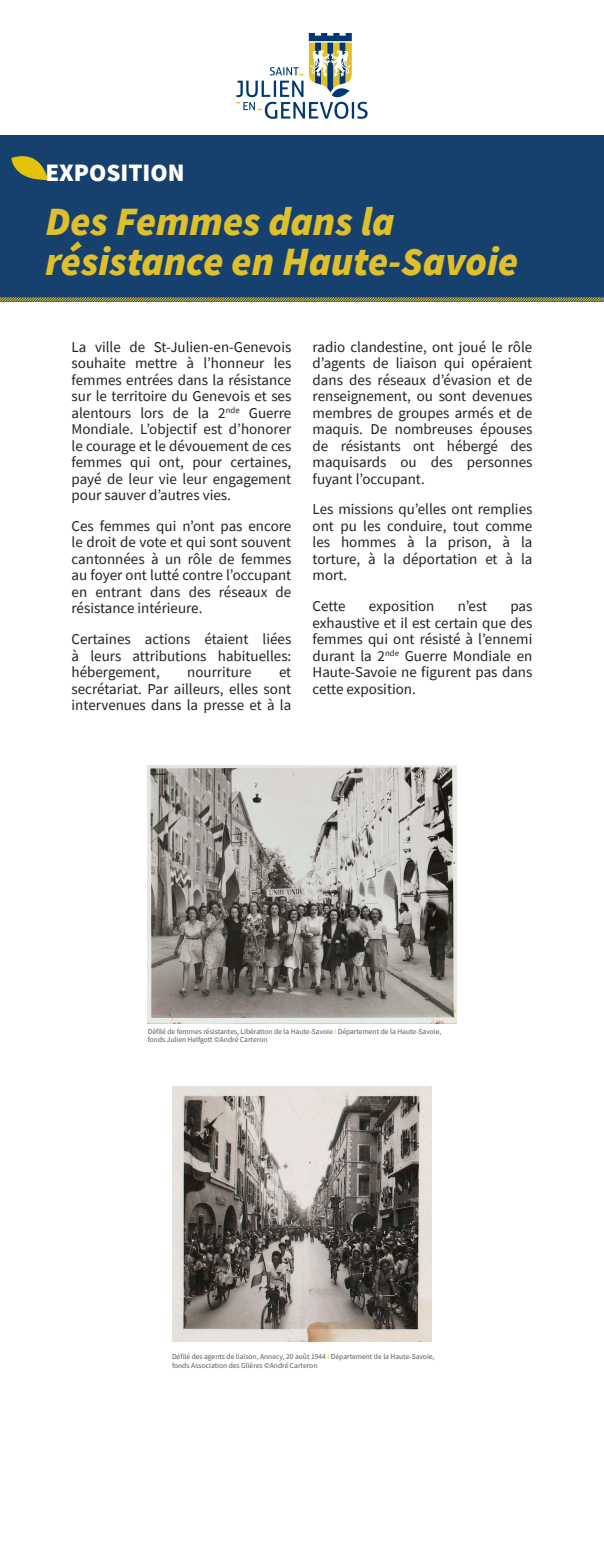
<style>
.page{position:relative;width:604px;height:1561px;background:#fff}
.page>*{position:absolute;margin:0;border:0;box-sizing:border-box;transform-origin:0 0}
.t1{font:italic 900 40px/40px "Source Sans Pro";color:#dfbf2b}
.t2{font:900 25px "Source Sans Pro";color:#fff}
.t3{font:15px/16.5px "Source Sans Pro";color:#231f20;text-align:justify}
.t4{font:7.5px/8.2px "Source Sans Pro";color:#57585a}
.s1{color:#dfbf2b}
</style>
<div class="page">
<div style="left:0;top:135px;width:604px;height:167px;background:#16416f"></div>
<img style="left:148px;top:765px;width:308px;height:258px">
<img style="left:172px;top:1086px;width:260px;height:255px">
<svg style="left:236px;top:33px;width:132px;height:86px"></svg>
<svg style="left:11px;top:156px;width:37px;height:24px"></svg>
<svg style="left:0;top:297px;width:604px;height:5px;background:#777e4d"></svg>
<h2 class="t2" style="left:45px;top:155px;width:141px">EXPOSITION</h2>
<h1 class="t1" style="left:45px;top:200px;width:474px">Des Femmes dans la résistance en Haute-Savoie</h1>
<p class="t3" style="left:72px;top:338px;width:221px">La ville de St-Julien-en-Genevois souhaite mettre à l’honneur les femmes entrées dans la résistance sur le territoire du Genevois et ses alentours lors de la 2<sup>nde</sup> Guerre Mondiale. L’objectif est d’honorer le courage et le dévouement de ces femmes qui ont, pour certaines, payé de leur vie leur engagement pour sauver d’autres vies.</p>
<p class="t3" style="left:72px;top:517px;width:221px">Ces femmes qui n’ont pas encore le droit de vote et qui sont souvent cantonnées à un rôle de femmes au foyer ont lutté contre l’occupant en entrant dans des réseaux de résistance intérieure.</p>
<p class="t3" style="left:72px;top:631px;width:221px">Certaines actions étaient liées à leurs attributions habituelles: hébergement,</p>
<p class="t3" style="left:187px;top:664px;width:66px">nourriture</p>
<p class="t3" style="left:72px;top:664px;width:221px;text-indent:207px">et secrétariat. Par ailleurs, elles sont intervenues dans la presse et à la</p>
<p class="t3" style="left:313px;top:338px;width:221px">radio clandestine, ont joué le rôle d’agents de liaison qui opéraient dans des réseaux d’évasion et de renseignement, ou sont devenues membres de groupes armés et de maquis. De nombreuses épouses de résistants ont hébergé des maquisards ou des personnes fuyant l’occupant.</p>
<p class="t3" style="left:313px;top:501px;width:221px">Les missions qu’elles ont remplies ont pu les conduire, tout comme les hommes à la prison, à la torture, à la déportation et à la mort.</p>
<p class="t3" style="left:313px;top:598px;width:34px">Cette</p>
<p class="t3" style="left:369px;top:598px;width:67px">exposition</p>
<p class="t3" style="left:458px;top:598px;width:31px">n’est</p>
<p class="t3" style="left:313px;top:598px;width:221px;text-indent:198px">pas exhaustive et il est certain que des femmes qui ont résisté à l’ennemi durant la 2<sup>nde</sup> Guerre Mondiale en Haute-Savoie ne figurent pas dans cette exposition.</p>
<p class="t4" style="left:148px;top:1027px;width:295px">Défilé de femmes résistantes, Libération de la Haute-Savoie <span class="s1">I</span> Département de la Haute-Savoie, fonds Julien Helfgott ©André Carteron</p>
<p class="t4" style="left:172px;top:1352px;width:264px">Défilé des agents de liaison, Annecy, 20 août 1944 <span class="s1">I</span> Département de la Haute-Savoie, fonds Association des Glières ©André Carteron</p>
</div>
